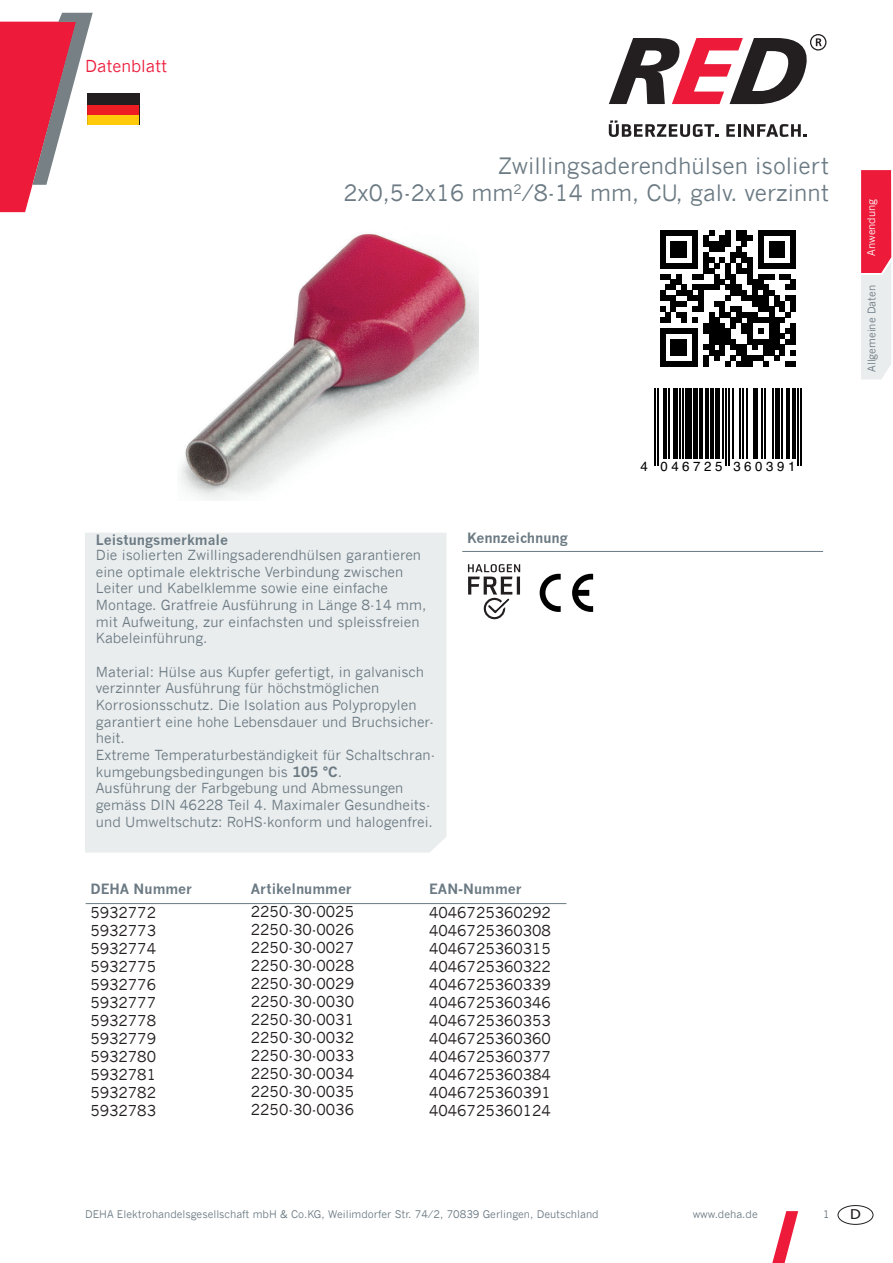
<style>
.page{position:relative;width:893px;height:1263px;background:#fff}
.page>*{position:absolute;margin:0;border:0;box-sizing:border-box;transform-origin:0 0}
.t1{font:22.5px/27px "News Gothic";color:#6b7a83;text-align:right}
.t2{font:16.5px "News Gothic";color:#ed1a3a}
.t3{font:15px/18px "News Gothic";color:#231f20;text-align:justify}
.t4{font:13.8px/16.6px "News Gothic";color:#6b7a83}
.t5{font:700 13.8px "News Gothic";color:#6b7a83}
.t6{font:13.5px "Tahoma";color:#231f20;scale:1.17 1}
.t7{font:13.2px "Helvetica";letter-spacing:.27em;color:#000}
.t8{font:10.5px "News Gothic";color:#6b7a83}
.t9{font:10.5px "News Gothic";color:#fff}
.s1{font-weight:700}
</style>
<div class="page">
<svg style="left:609px;top:120px;width:109px;height:17px"></svg>
<svg style="left:726px;top:124px;width:81px;height:13px"></svg>
<svg style="left:609px;top:34px;width:217px;height:70px"></svg>
<img style="left:180px;top:233px;width:298px;height:267px">
<svg style="left:660px;top:230px;width:136px;height:136px"></svg>
<hr style="left:654px;top:388px;width:2px;height:77px;background:#000">
<hr style="left:657px;top:388px;width:2px;height:77px;background:#000">
<hr style="left:663px;top:388px;width:4px;height:71px;background:#000">
<hr style="left:668px;top:388px;width:2px;height:71px;background:#000">
<hr style="left:673px;top:388px;width:4px;height:71px;background:#000">
<hr style="left:679px;top:388px;width:2px;height:71px;background:#000">
<hr style="left:682px;top:388px;width:2px;height:71px;background:#000">
<div style="left:685px;top:388px;width:6px;height:71px;background:#000"></div>
<div style="left:693px;top:388px;width:5px;height:71px;background:#000"></div>
<hr style="left:699px;top:388px;width:3px;height:71px;background:#000">
<hr style="left:705px;top:388px;width:3px;height:71px;background:#000">
<hr style="left:710px;top:388px;width:3px;height:71px;background:#000">
<hr style="left:715px;top:388px;width:4px;height:71px;background:#000">
<hr style="left:722px;top:388px;width:2px;height:71px;background:#000">
<hr style="left:726px;top:388px;width:1px;height:77px;background:#000">
<hr style="left:729px;top:388px;width:1px;height:77px;background:#000">
<hr style="left:732px;top:388px;width:1px;height:71px;background:#000">
<hr style="left:739px;top:388px;width:2px;height:71px;background:#000">
<hr style="left:743px;top:388px;width:1px;height:71px;background:#000">
<hr style="left:746px;top:388px;width:1px;height:71px;background:#000">
<div style="left:753px;top:388px;width:5px;height:71px;background:#000"></div>
<hr style="left:761px;top:388px;width:2px;height:71px;background:#000">
<hr style="left:764px;top:388px;width:2px;height:71px;background:#000">
<hr style="left:772px;top:388px;width:2px;height:71px;background:#000">
<div style="left:775px;top:388px;width:5px;height:71px;background:#000"></div>
<hr style="left:781px;top:388px;width:2px;height:71px;background:#000">
<hr style="left:786px;top:388px;width:3px;height:71px;background:#000">
<hr style="left:792px;top:388px;width:3px;height:71px;background:#000">
<hr style="left:797px;top:388px;width:1px;height:77px;background:#000">
<hr style="left:800px;top:388px;width:2px;height:77px;background:#000">
<svg style="left:861px;top:170px;width:30px;height:209px;background:#eb8898"></svg>
<div style="left:85px;top:533px;width:361px;height:320px;background:#eaedee"></div>
<div style="left:96px;top:550px;width:340px;height:294px;background:#eaedee"></div>
<hr style="left:86px;top:903px;width:480px;height:1px;background:#6b7a83">
<hr style="left:462px;top:551px;width:361px;height:1px;background:#6b7a83">
<svg style="left:772px;top:1211px;width:26px;height:52px"></svg>
<div style="left:484px;top:598px;width:21px;height:21px;border:2px solid #231f20;border-radius:50%"></div>
<svg style="left:468px;top:564px;width:52px;height:52px"></svg>
<svg style="left:572px;top:574px;width:21px;height:38px"></svg>
<svg style="left:540px;top:574px;width:21px;height:38px"></svg>
<hr style="left:140px;top:93px;width:1px;height:32px;background:#231f20">
<svg style="left:0;top:12px;width:140px;height:200px"></svg>
<div style="left:838px;top:1205px;width:35px;height:19px;border:1px solid #231f20;border-radius:50%"></div>
<p class="t2" style="left:85px;top:56px;width:84px">Datenblatt</p>
<h1 class="t1" style="left:343px;top:153px;width:487px">Zwillingsaderendhülsen isoliert<br>2x0,5-2x16 mm<sup>2</sup>/8-14 mm, CU, galv. verzinnt</h1>
<p class="t7" style="left:640px;top:456px;width:156px">4 046725 360391</p>
<p class="t5" style="left:96px;top:532px;width:134px">Leistungsmerkmale</p>
<p class="t4" style="left:96px;top:547px;width:332px">Die isolierten Zwillingsaderendhülsen garantieren eine optimale elektrische Verbindung zwischen Leiter und Kabelklemme sowie eine einfache Montage. Gratfreie Ausführung in Länge 8-14 mm, mit Aufweitung, zur einfachsten und spleissfreien Kabeleinführung.</p>
<p class="t4" style="left:96px;top:663px;width:341px">Material: Hülse aus Kupfer gefertigt, in galvanisch verzinnter Ausführung für höchstmöglichen Korrosionsschutz. Die Isolation aus Polypropylen garantiert eine hohe Lebensdauer und Bruchsicher&shy;heit.<br>Extreme Temperaturbeständigkeit für Schaltschran&shy;kumgebungsbedingungen bis <span class="s1">105 °C</span>.<br>Ausführung der Farbgebung und Abmessungen gemäss DIN 46228 Teil 4. Maximaler Gesundheits&shy;und Umweltschutz: RoHS-konform und halogenfrei.</p>
<p class="t4" style="left:96px;top:548px;width:130px">Leistungsmerkmale</p>
<p class="t5" style="left:467px;top:530px;width:102px">Kennzeichnung</p>
<p class="t5" style="left:90px;top:881px;width:103px">DEHA Nummer</p>
<p class="t3" style="left:90px;top:904px;width:67px">5932772<br>5932773<br>5932774<br>5932775<br>5932776<br>5932777<br>5932778<br>5932779<br>5932780<br>5932781<br>5932782<br>5932783</p>
<p class="t5" style="left:251px;top:881px;width:102px">Artikelnummer</p>
<p class="t3" style="left:251px;top:903px;width:105px">2250-30-0025<br>2250-30-0026<br>2250-30-0027<br>2250-30-0028<br>2250-30-0029<br>2250-30-0030<br>2250-30-0031<br>2250-30-0032<br>2250-30-0033<br>2250-30-0034<br>2250-30-0035<br>2250-30-0036</p>
<p class="t5" style="left:429px;top:881px;width:94px">EAN-Nummer</p>
<p class="t3" style="left:429px;top:903px;width:123px">4046725360292<br>4046725360308<br>4046725360315<br>4046725360322<br>4046725360339<br>4046725360346<br>4046725360353<br>4046725360360<br>4046725360377<br>4046725360384<br>4046725360391<br>4046725360124</p>
<p class="t9" style="left:865px;top:256px;width:59px;rotate:-90deg">Anwendung</p>
<p class="t8" style="left:865px;top:372px;width:89px;rotate:-90deg">Allgemeine Daten</p>
<p class="t8" style="left:85px;top:1208px;width:515px">DEHA Elektrohandelsgesellschaft mbH &amp; Co.KG, Weilimdorfer Str. 74/2, 70839 Gerlingen, Deutschland</p>
<p class="t8" style="left:693px;top:1208px;width:67px">www.deha.de</p>
<p class="t8" style="left:823px;top:1208px;width:8px">1</p>
<p class="t6" style="left:850px;top:1205px;width:11px">D</p>
</div>
